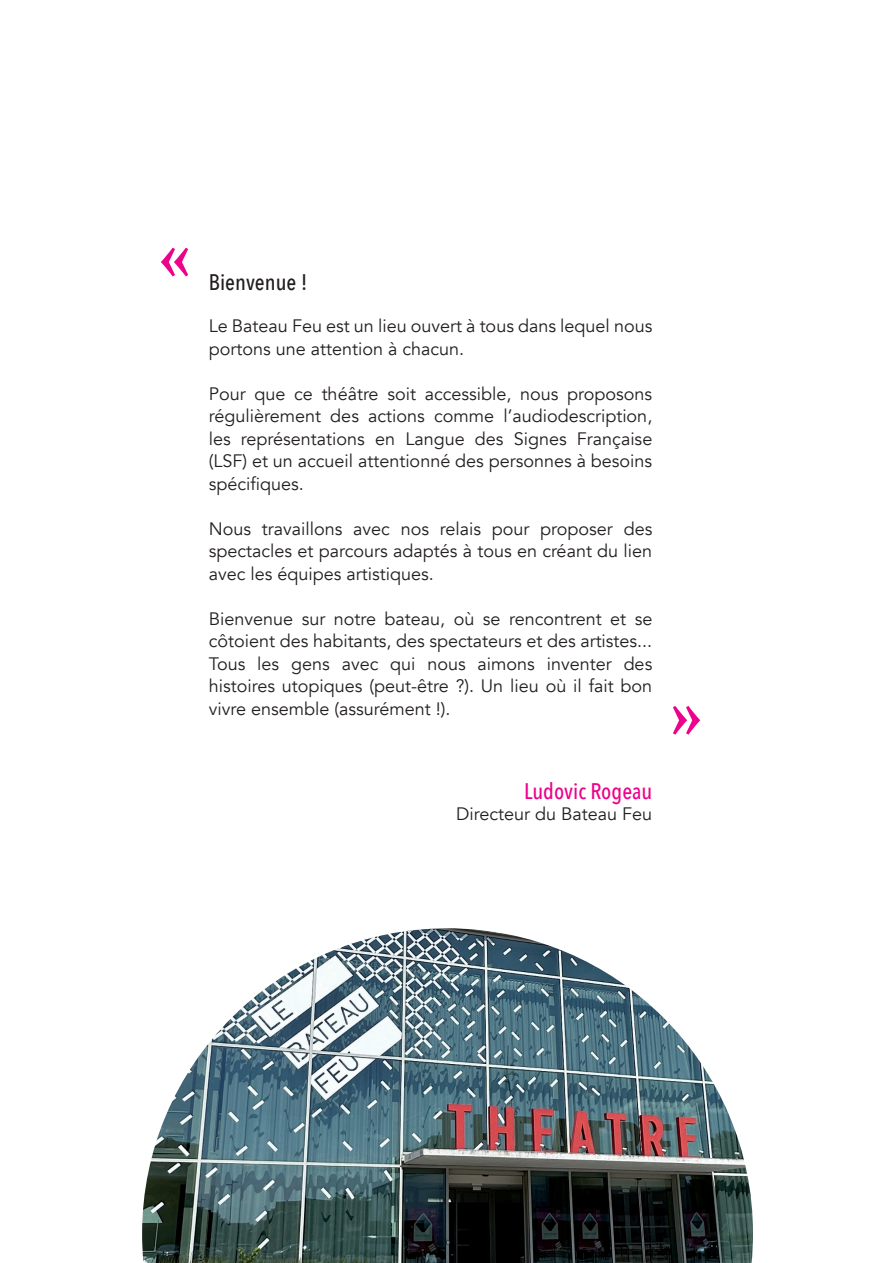
<style>
.page{position:relative;width:893px;height:1263px;background:#fff}
.page>*{position:absolute;margin:0;border:0;box-sizing:border-box;transform-origin:0 0}
.t1{font:700 75px "Minion Pro";color:#ed028b}
.t2{font:500 22.5px "Avenir Next Condensed";color:#ed028b}
.t3{font:500 22.5px "Avenir Next Condensed";color:#231f20}
.t4{font:18px/22.5px "Avenir";color:#231f20;text-align:justify}
</style>
<div class="page">
<img style="left:142px;top:928px;width:611px;height:335px">
<h1 class="t1" style="left:157px;top:202px;width:36px">«</h1>
<p class="t3" style="left:209px;top:269px;width:100px">Bienvenue !</p>
<p class="t4" style="left:209px;top:315px;width:445px">Le Bateau Feu est un lieu ouvert à tous dans lequel nous portons une attention à chacun.</p>
<p class="t4" style="left:209px;top:383px;width:445px">Pour que ce théâtre soit accessible, nous proposons régulièrement des actions comme l’audiodescription, les représentations en Langue des Signes Française (LSF) et un accueil attentionné des personnes à besoins spécifiques.</p>
<p class="t4" style="left:209px;top:518px;width:445px">Nous travaillons avec nos relais pour proposer des spectacles et parcours adaptés à tous en créant du lien avec les équipes artistiques.</p>
<p class="t4" style="left:209px;top:608px;width:445px">Bienvenue sur notre bateau, où se rencontrent et se côtoient des habitants, des spectateurs et des artistes...<br>Tous les gens avec qui nous aimons inventer des histoires utopiques (peut-être ?). Un lieu où il fait bon vivre ensemble (assurément !).</p>
<p class="t2" style="left:524px;top:777px;width:130px">Ludovic Rogeau</p>
<p class="t4" style="left:456px;top:802px;width:198px">Directeur du Bateau Feu</p>
<h1 class="t1" style="left:704px;top:780px;width:36px;rotate:-180deg">«</h1>
</div>
